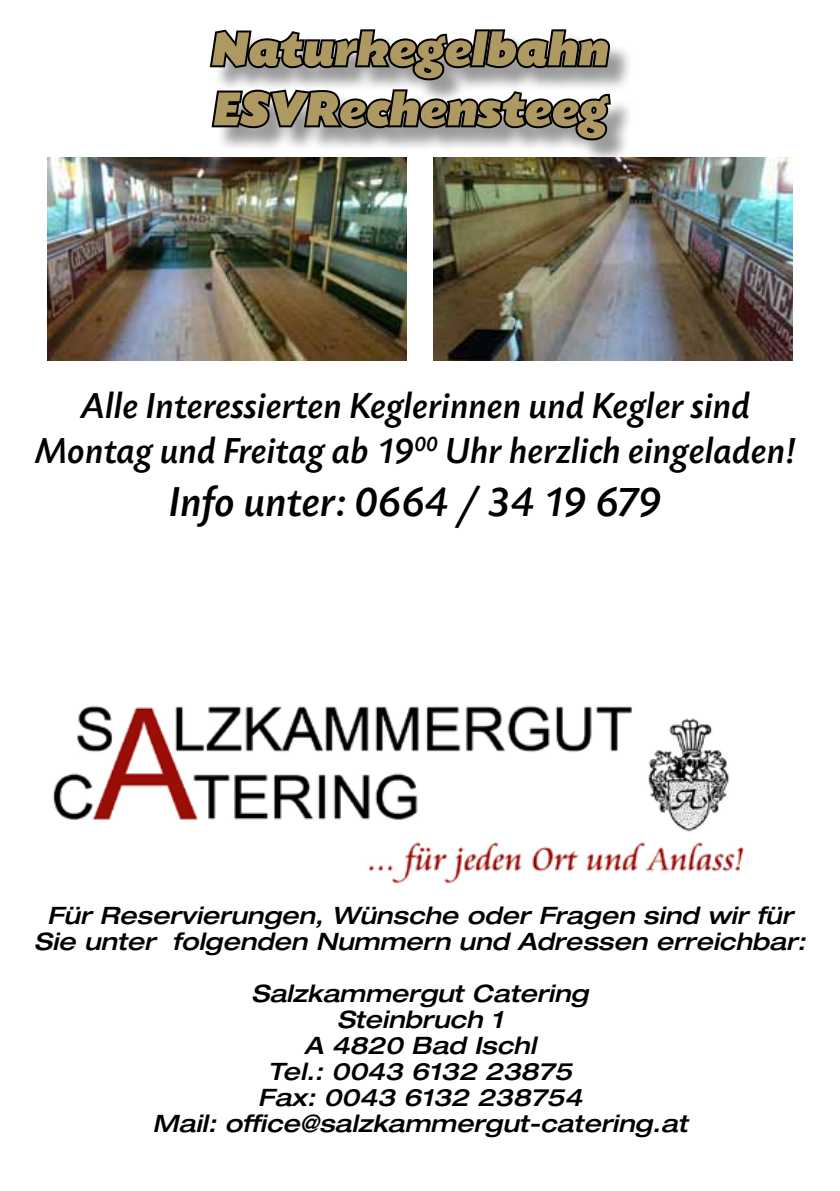
<style>
.page{position:relative;width:840px;height:1191px;background:#fff}
.page>*{position:absolute;margin:0;border:0;box-sizing:border-box;transform-origin:0 0}
.t1{font:50px/60px "Today SB Ult Ita";color:#ae9962}
.t2{font:44px "Today SB Med Ita";color:#000}
.t3{font:38px/45.6px "Today SB Med Ita";color:#000;text-align:center}
.t4{font:italic 500 expanded 24px/26px "Helvetica Neue LT Std";color:#000;text-align:center}
</style>
<div class="page">
<img style="left:48px;top:158px;width:358px;height:203px">
<img style="left:433px;top:158px;width:358px;height:203px">
<div style="left:212px;top:33px;width:421px;height:132px;background:#000;opacity:.4"></div>
<svg style="left:207px;top:29px;width:405px;height:138px"></svg>
<img style="left:52px;top:705px;width:692px;height:178px">
<h1 class="t1" style="left:211px;top:20px;width:399px">Naturkegelbahn<br>ESVRechensteeg</h1>
<h3 class="t3" style="left:36px;top:384px;width:761px">Alle Interessierten Keglerinnen und Kegler sind<br>Montag und Freitag ab 19<sup>00</sup> Uhr herzlich eingeladen!</h3>
<h2 class="t2" style="left:170px;top:479px;width:494px">Info unter: 0664 / 34 19 679</h2>
<p class="t4" style="left:34px;top:902px;width:772px">Für Reservierungen, Wünsche oder Fragen sind wir für<br>Sie unter folgenden Nummern und Adressen erreichbar:</p>
<p class="t4" style="left:152px;top:980px;width:536px">Salzkammergut Catering<br>Steinbruch 1<br>A 4820 Bad Ischl<br>Tel.: 0043 6132 23875<br>Fax: 0043 6132 238754<br>Mail: office@salzkammergut-catering.at</p>
</div>
